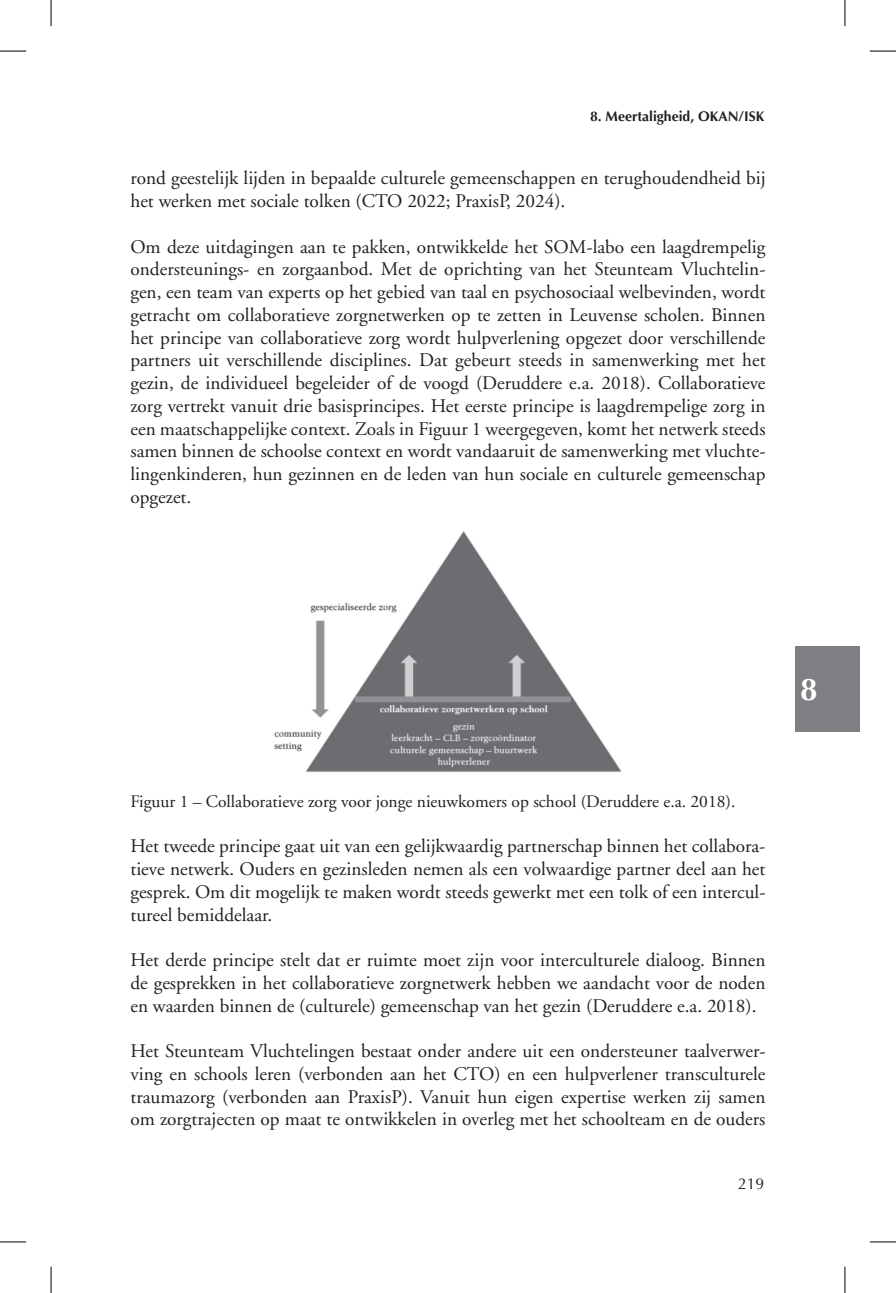
<style>
.page{position:relative;width:896px;height:1293px;background:#fff}
.page>*{position:absolute;margin:0;border:0;box-sizing:border-box;transform-origin:0 0}
.t1{font:700 31.5px "Optima";color:#fff}
.t2{font:19.25px/22.8px "Adobe Garamond";color:#231f20;text-align:justify}
.t3{font:17.5px "Adobe Garamond";color:#231f20}
.t4{font:15.75px "Optima";color:#231f20}
.t5{font:700 14px "Optima";color:#231f20}
</style>
<div class="page">
<div style="left:795px;top:646px;width:65px;height:85px;background:#7d7f82"></div>
<img style="left:274px;top:531px;width:348px;height:241px">
<svg style="left:0;top:51px;width:26px;height:1px"></svg>
<svg style="left:870px;top:51px;width:26px;height:1px"></svg>
<svg style="left:0;top:1241px;width:26px;height:1px"></svg>
<svg style="left:870px;top:1241px;width:26px;height:1px"></svg>
<svg style="left:51px;top:0;width:1px;height:26px"></svg>
<svg style="left:51px;top:1266px;width:1px;height:27px"></svg>
<svg style="left:844px;top:0;width:1px;height:26px"></svg>
<svg style="left:844px;top:1266px;width:1px;height:27px"></svg>
<p class="t5" style="left:590px;top:108px;width:176px">8. Meertaligheid, OKAN/ISK</p>
<p class="t2" style="left:130px;top:167px;width:636px">rond geestelijk lijden in bepaalde culturele gemeenschappen en terughoudendheid bij het werken met sociale tolken (CTO 2022; PraxisP, 2024).</p>
<p class="t2" style="left:130px;top:235px;width:636px">Om deze uitdagingen aan te pakken, ontwikkelde het SOM-labo een laagdrempelig ondersteunings- en zorgaanbod. Met de oprichting van het Steunteam Vluchtelin&shy;gen, een team van experts op het gebied van taal en psychosociaal welbevinden, wordt getracht om collaboratieve zorgnetwerken op te zetten in Leuvense scholen. Binnen het principe van collaboratieve zorg wordt hulpverlening opgezet door verschillende partners uit verschillende disciplines. Dat gebeurt steeds in samenwerking met het gezin, de individueel begeleider of de voogd (Deruddere e.a. 2018). Collaboratieve zorg vertrekt vanuit drie basisprincipes. Het eerste principe is laagdrempelige zorg in een maatschappelijke context. Zoals in Figuur 1 weergegeven, komt het netwerk steeds samen binnen de schoolse context en wordt vandaaruit de samenwerking met vluchte&shy;lingenkinderen, hun gezinnen en de leden van hun sociale en culturele gemeenschap opgezet.</p>
<h1 class="t1" style="left:800px;top:671px;width:19px">8</h1>
<p class="t3" style="left:130px;top:792px;width:606px">Figuur 1 – Collaboratieve zorg voor jonge nieuwkomers op school (Deruddere e.a. 2018).</p>
<p class="t2" style="left:130px;top:835px;width:636px">Het tweede principe gaat uit van een gelijkwaardig partnerschap binnen het collabora&shy;tieve netwerk. Ouders en gezinsleden nemen als een volwaardige partner deel aan het gesprek. Om dit mogelijk te maken wordt steeds gewerkt met een tolk of een intercul&shy;tureel bemiddelaar.</p>
<p class="t2" style="left:130px;top:949px;width:637px">Het derde principe stelt dat er ruimte moet zijn voor interculturele dialoog. Binnen de gesprekken in het collaboratieve zorgnetwerk hebben we aandacht voor de noden en waarden binnen de (culturele) gemeenschap van het gezin (Deruddere e.a. 2018).</p>
<p class="t2" style="left:130px;top:1040px;width:637px">Het Steunteam Vluchtelingen bestaat onder andere uit een ondersteuner taalverwer&shy;ving en schools leren (verbonden aan het CTO) en een hulpverlener transculturele traumazorg (verbonden aan PraxisP). Vanuit hun eigen expertise werken zij samen om zorgtrajecten op maat te ontwikkelen in overleg met het schoolteam en de ouders</p>
<p class="t4" style="left:738px;top:1174px;width:28px">219</p>
</div>
